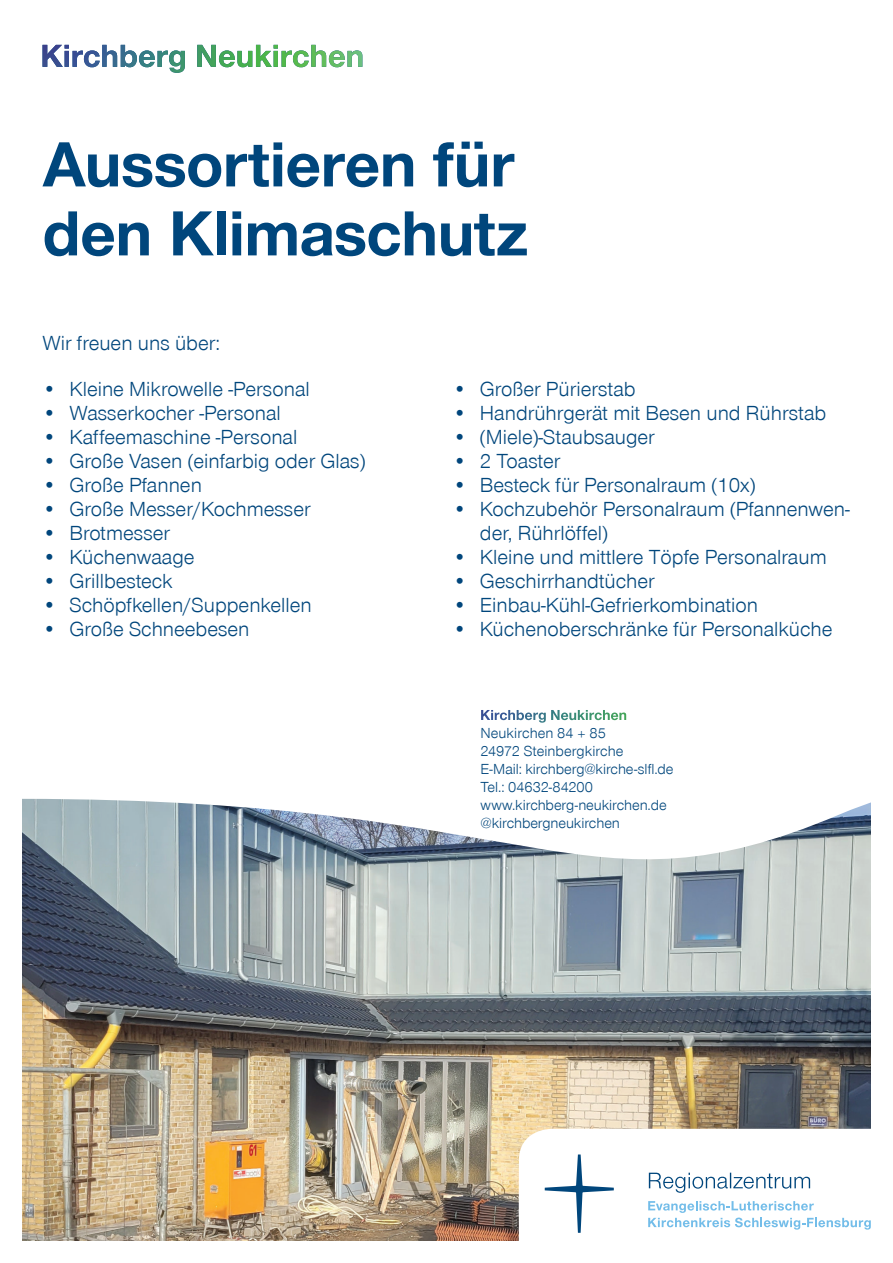
<style>
.page{position:relative;width:893px;height:1263px;background:#fff}
.page>*{position:absolute;margin:0;border:0;box-sizing:border-box;transform-origin:0 0}
.t1{font:700 66px/69px "Nordelbica";letter-spacing:-.01em;color:#00467c}
.t2{font:21px/24px "Nordelbica";color:#00467c}
.t3{font:15px/18px "Nordelbica";letter-spacing:-.005em;color:#00467c}
</style>
<div class="page">
<img style="left:22px;top:923px;width:849px;height:318px">
<svg style="left:22px;top:714px;width:849px;height:209px"></svg>
<svg style="left:519px;top:1129px;width:352px;height:112px"></svg>
<svg style="left:649px;top:1173px;width:161px;height:20px"></svg>
<svg style="left:545px;top:1154px;width:69px;height:79px"></svg>
<svg style="left:648px;top:1201px;width:223px;height:28px"></svg>
<svg style="left:481px;top:710px;width:145px;height:10px"></svg>
<svg style="left:43px;top:45px;width:319px;height:28px"></svg>
<h1 class="t1" style="left:43px;top:130px;width:486px">Aussortieren für den Klimaschutz</h1>
<p class="t2" style="left:43px;top:331px;width:179px">Wir freuen uns über:</p>
<p class="t2" style="left:43px;top:377px;width:269px">• Kleine Mikrowelle -Personal</p>
<p class="t2" style="left:43px;top:401px;width:240px">• Wasserkocher -Personal</p>
<p class="t2" style="left:43px;top:425px;width:256px">• Kaffeemaschine -Personal</p>
<p class="t2" style="left:43px;top:449px;width:324px">• Große Vasen (einfarbig oder Glas)</p>
<p class="t2" style="left:43px;top:473px;width:161px">• Große Pfannen</p>
<p class="t2" style="left:43px;top:497px;width:270px">• Große Messer/Kochmesser</p>
<p class="t2" style="left:43px;top:521px;width:129px">• Brotmesser</p>
<p class="t2" style="left:43px;top:545px;width:153px">• Küchenwaage</p>
<p class="t2" style="left:43px;top:569px;width:132px">• Grillbesteck</p>
<p class="t2" style="left:43px;top:593px;width:271px">• Schöpfkellen/Suppenkellen</p>
<p class="t2" style="left:43px;top:617px;width:208px">• Große Schneebesen</p>
<p class="t2" style="left:453px;top:377px;width:184px">• Großer Pürierstab</p>
<p class="t2" style="left:453px;top:401px;width:375px">• Handrührgerät mit Besen und Rührstab</p>
<p class="t2" style="left:453px;top:425px;width:203px">• (Miele)-Staubsauger</p>
<p class="t2" style="left:453px;top:449px;width:109px">• 2 Toaster</p>
<p class="t2" style="left:453px;top:473px;width:304px">• Besteck für Personalraum (10x)</p>
<p class="t2" style="left:480px;top:497px;width:371px;text-indent:-27px">• Kochzubehör Personalraum (Pfannenwen&shy;der, Rührlöffel)</p>
<p class="t2" style="left:453px;top:545px;width:375px">• Kleine und mittlere Töpfe Personalraum</p>
<p class="t2" style="left:453px;top:569px;width:203px">• Geschirrhandtücher</p>
<p class="t2" style="left:453px;top:593px;width:307px">• Einbau-Kühl-Gefrierkombination</p>
<p class="t2" style="left:453px;top:617px;width:381px">• Küchenoberschränke für Personalküche</p>
<p class="t3" style="left:480px;top:724px;width:195px">Neukirchen 84 + 85<br>24972 Steinbergkirche<br>E-Mail: kirchberg@kirche-slfl.de<br>Tel.: 04632-84200 www.kirchberg-neukirchen.de @kirchbergneukirchen</p>
</div>
